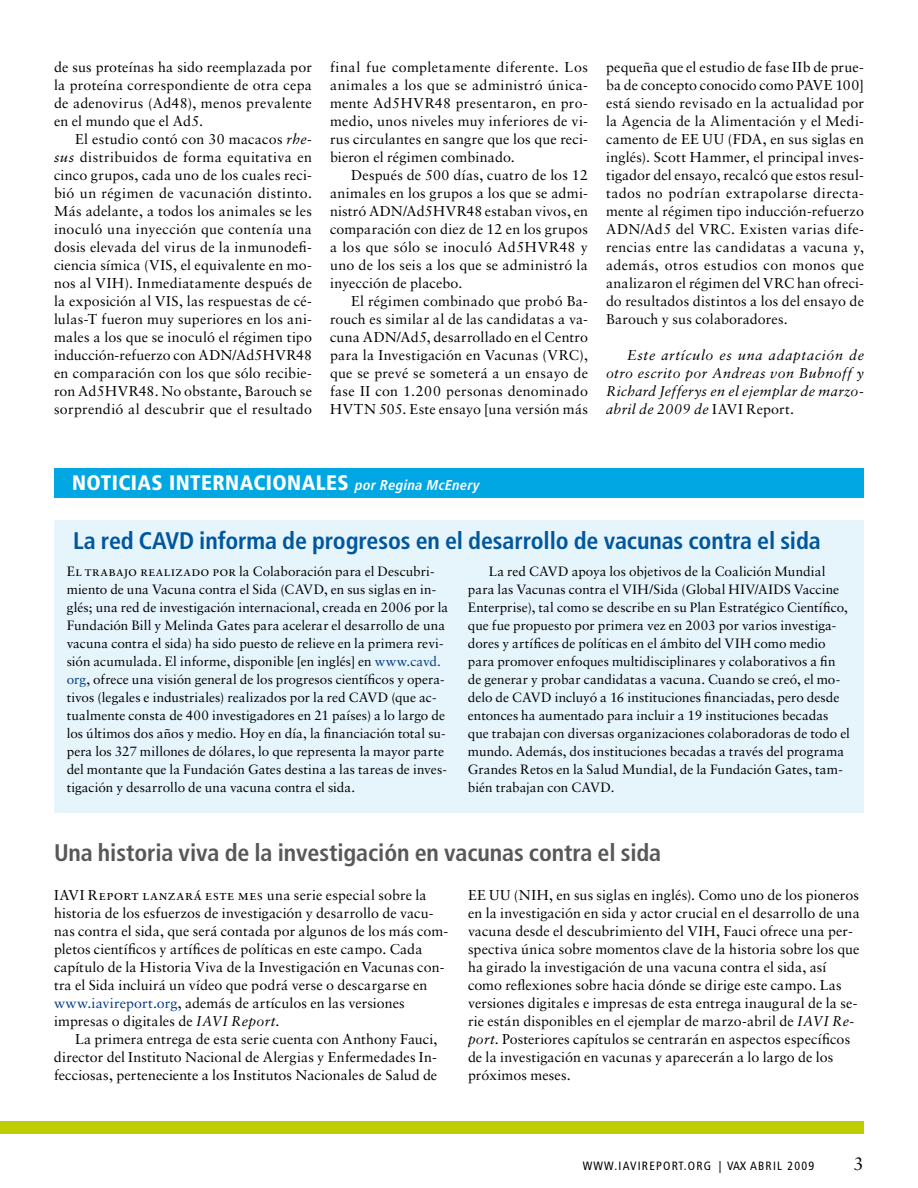
<style>
.page{position:relative;width:918px;height:1188px;background:#fff}
.page>*{position:absolute;margin:0;border:0;box-sizing:border-box;transform-origin:0 0}
.t1{font:700 condensed 24px "Frutiger";letter-spacing:-.005em;color:#00579d}
.t2{font:700 condensed 24px "Frutiger";letter-spacing:-.005em;color:#58585a}
.t3{font:900 condensed 21px "Frutiger";letter-spacing:.02em;color:#fff}
.t4{font:18px "Sabon";color:#000}
.t5{font:14.25px/18px "Sabon";letter-spacing:.01em;color:#000;text-align:justify}
.t6{font:italic 14.25px/18px "Sabon";letter-spacing:.025em;color:#000;text-align:justify}
.t7{font:14.25px "Sabon Roman SC";letter-spacing:.04em;color:#000}
.t8{font:13.5px/18px "Sabon";letter-spacing:.005em;color:#000}
.t9{font:condensed 12px "Frutiger";letter-spacing:.1em;color:#000}
.s1{font-style:italic}
.s2{font-style:normal}
.s3{font-family:"Frutiger LT Com";font-weight:700;font-style:italic;font-size:14.25px}
.s4{font-family:"Sabon Roman SC"}
.s5{color:#003882}
.s6{font-family:"Sabon"}
</style>
<div class="page">
<div style="left:54px;top:468px;width:810px;height:30px;background:#00a7e3"></div>
<div style="left:0;top:1121px;width:864px;height:13px;background:#becd00"></div>
<div style="left:54px;top:520px;width:810px;height:292px;background:#e6f4fc"></div>
<p class="t5" style="left:54px;top:58px;width:259px">de sus proteínas ha sido reemplazada por la proteína correspondiente de otra cepa de adenovirus (Ad48), menos prevalente en el mundo que el Ad5.</p>
<p class="t5" style="left:54px;top:130px;width:260px;text-indent:21px">El estudio contó con 30 macacos <span class="s1">rhe&shy;sus</span> distribuidos de forma equitativa en cinco grupos, cada uno de los cuales reci&shy;bió un régimen de vacunación distinto.<br>Más adelante, a todos los animales se les inoculó una inyección que contenía una dosis elevada del virus de la inmunodefi&shy;ciencia símica (VIS, el equivalente en mo&shy;nos al VIH). Inmediatamente después de la exposición al VIS, las respuestas de cé&shy;lulas-T fueron muy superiores en los ani&shy;males a los que se inoculó el régimen tipo inducción-refuerzo con ADN/Ad5HVR48 en comparación con los que sólo recibie&shy;ron Ad5HVR48. No obstante, Barouch se sorprendió al descubrir que el resultado</p>
<p class="t5" style="left:330px;top:58px;width:259px">final fue completamente diferente. Los animales a los que se administró única&shy;mente Ad5HVR48 presentaron, en pro&shy;medio, unos niveles muy inferiores de vi&shy;rus circulantes en sangre que los que reci&shy;bieron el régimen combinado.</p>
<p class="t5" style="left:330px;top:166px;width:259px;text-indent:21px">Después de 500 días, cuatro de los 12 animales en los grupos a los que se admi&shy;nistró ADN/Ad5HVR48 estaban vivos, en comparación con diez de 12 en los grupos a los que sólo se inoculó Ad5HVR48 y uno de los seis a los que se administró la inyección de placebo.</p>
<p class="t5" style="left:330px;top:292px;width:260px;text-indent:21px">El régimen combinado que probó Ba&shy;rouch es similar al de las candidatas a va&shy;cuna ADN/Ad5, desarrollado en el Centro para la Investigación en Vacunas (VRC), que se prevé se someterá a un ensayo de fase II con 1.200 personas denominado HVTN 505. Este ensayo [una versión más</p>
<p class="t5" style="left:606px;top:58px;width:260px">pequeña que el estudio de fase IIb de prue&shy;ba de concepto conocido como PAVE 100] está siendo revisado en la actualidad por la Agencia de la Alimentación y el Medi&shy;camento de EE UU (FDA, en sus siglas en inglés). Scott Hammer, el principal inves&shy;tigador del ensayo, recalcó que estos resul&shy;tados no podrían extrapolarse directa&shy;mente al régimen tipo inducción-refuerzo ADN/Ad5 del VRC. Existen varias dife&shy;rencias entre las candidatas a vacuna y, además, otros estudios con monos que analizaron el régimen del VRC han ofreci&shy;do resultados distintos a los del ensayo de Barouch y sus colaboradores.</p>
<p class="t6" style="left:606px;top:346px;width:260px;text-indent:21px">Este artículo es una adaptación de otro escrito por Andreas von Bubnoff y Richard Jefferys en el ejemplar de marzo&shy;abril de 2009 de <span class="s2">IAVI Report.</span></p>
<h2 class="t3" style="left:72px;top:471px;width:409px">NOTICIAS INTERNACIONALES <span class="s3">por Regina McEnery</span></h2>
<h1 class="t1" style="left:73px;top:526px;width:749px">La red CAVD informa de progresos en el desarrollo de vacunas contra el sida</h1>
<p class="t8" style="left:67px;top:562px;width:383px"><span class="s4">El trabajo realizado por</span> la Colaboración para el Descubri&shy;miento de una Vacuna contra el Sida (CAVD, en sus siglas en in&shy;glés; una red de investigación internacional, creada en 2006 por la Fundación Bill y Melinda Gates para acelerar el desarrollo de una vacuna contra el sida) ha sido puesto de relieve en la primera revi&shy;sión acumulada. El informe, disponible [en inglés] en <span class="s5">www.cavd. org</span>, ofrece una visión general de los progresos científicos y opera&shy;tivos (legales e industriales) realizados por la red CAVD (que ac&shy;tualmente consta de 400 investigadores en 21 países) a lo largo de los últimos dos años y medio. Hoy en día, la financiación total su&shy;pera los 327 millones de dólares, lo que representa la mayor parte del montante que la Fundación Gates destina a las tareas de inves&shy;tigación y desarrollo de una vacuna contra el sida.</p>
<p class="t8" style="left:468px;top:562px;width:384px;text-indent:21px">La red CAVD apoya los objetivos de la Coalición Mundial para las Vacunas contra el VIH/Sida (Global HIV/AIDS Vaccine Enterprise), tal como se describe en su Plan Estratégico Científico, que fue propuesto por primera vez en 2003 por varios investiga&shy;dores y artífices de políticas en el ámbito del VIH como medio para promover enfoques multidisciplinares y colaborativos a fin de generar y probar candidatas a vacuna. Cuando se creó, el mo&shy;delo de CAVD incluyó a 16 instituciones financiadas, pero desde entonces ha aumentado para incluir a 19 instituciones becadas que trabajan con diversas organizaciones colaboradoras de todo el mundo. Además, dos instituciones becadas a través del programa Grandes Retos en la Salud Mundial, de la Fundación Gates, tam&shy;bién trabajan con CAVD.</p>
<h1 class="t2" style="left:54px;top:838px;width:609px">Una historia viva de la investigación en vacunas contra el sida</h1>
<p class="t7" style="left:54px;top:887px;width:374px">IAVI Report lanzará este mes <span class="s6">una serie especial sobre la</span></p>
<p class="t5" style="left:54px;top:904px;width:396px;text-align:left">historia de los esfuerzos de investigación y desarrollo de vacu&shy;nas contra el sida, que será contada por algunos de los más com&shy;pletos científicos y artífices de políticas en este campo. Cada capítulo de la Historia Viva de la Investigación en Vacunas con&shy;tra el Sida incluirá un vídeo que podrá verse o descargarse en <span class="s5">www.iavireport.org</span>, además de artículos en las versiones impresas o digitales de <span class="s1">IAVI Report</span>.</p>
<p class="t5" style="left:54px;top:1030px;width:385px;text-indent:21px">La primera entrega de esta serie cuenta con Anthony Fauci, director del Instituto Nacional de Alergias y Enfermedades In&shy;fecciosas, perteneciente a los Institutos Nacionales de Salud de</p>
<p class="t5" style="left:468px;top:886px;width:393px;text-align:left">EE UU (NIH, en sus siglas en inglés). Como uno de los pioneros en la investigación en sida y actor crucial en el desarrollo de una vacuna desde el descubrimiento del VIH, Fauci ofrece una per&shy;spectiva única sobre momentos clave de la historia sobre los que ha girado la investigación de una vacuna contra el sida, así como reflexiones sobre hacia dónde se dirige este campo. Las versiones digitales e impresas de esta entrega inaugural de la se&shy;rie están disponibles en el ejemplar de marzo-abril de <span class="s1">IAVI Re&shy;port</span>. Posteriores capítulos se centrarán en aspectos específicos de la investigación en vacunas y aparecerán a lo largo de los próximos meses.</p>
<p class="t9" style="left:583px;top:1159px;width:233px">WWW.IAVIREPORT.ORG | VAX ABRIL 2009</p>
<p class="t4" style="left:853px;top:1153px;width:12px">3</p>
</div>
